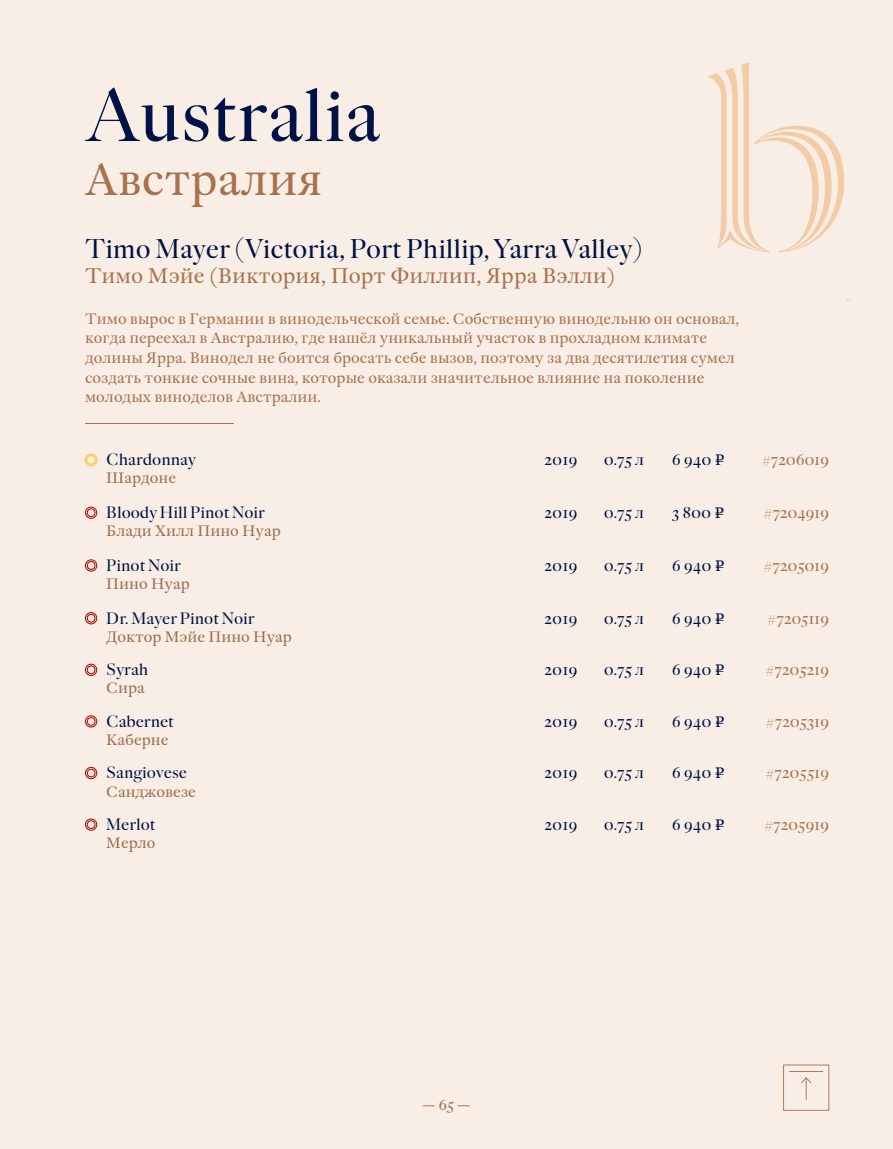
<style>
.page{position:relative;width:893px;height:1149px;background:#fff}
.page>*{position:absolute;margin:0;border:0;box-sizing:border-box;transform-origin:0 0}
.t1{font:75px "William Display Pro";color:#001145}
.t2{font:45px "William Subhead Pro";color:#a9724f}
.t3{font:27px "William Display Pro";color:#001145}
.t4{font:21px "William Subhead Pro";color:#a9724f}
.t5{font:16.5px "William Display Pro";color:#001145}
.t6{font:16.5px "William Display Pro";letter-spacing:-.02em;color:#a9724f}
.t7{font:15px/19.5px "William Subhead Pro";color:#a9724f}
.t8{font:15px "William Subhead Pro";color:#9c6e4f}
.s1{font-family:"ALS Rubl";font-size:15px}
</style>
<div class="page">
<div style="left:0;top:0;width:893px;height:1148px;background:#f8eee5"></div>
<div style="left:783px;top:1064px;width:46px;height:46px;border:1px solid #af7c58"></div>
<svg style="left:801px;top:1077px;width:11px;height:22px"></svg>
<hr style="left:789px;top:1070px;width:34px;height:1px;background:#ae7c58">
<hr style="left:85px;top:423px;width:149px;height:1px;background:#a9724f">
<div style="left:85px;top:453px;width:12px;height:13px;border:1px solid #ffc331;border-radius:50%"></div>
<div style="left:87px;top:455px;width:9px;height:9px;border:1px solid #ffc331;border-radius:50%"></div>
<div style="left:85px;top:506px;width:12px;height:12px;border:1px solid #ac0000;border-radius:50%"></div>
<div style="left:87px;top:508px;width:8px;height:9px;border:1px solid #ac0000;border-radius:50%"></div>
<div style="left:85px;top:559px;width:12px;height:12px;border:1px solid #ac0000;border-radius:50%"></div>
<div style="left:87px;top:561px;width:8px;height:8px;border:1px solid #ac0000;border-radius:50%"></div>
<div style="left:85px;top:612px;width:12px;height:12px;border:1px solid #ac0000;border-radius:50%"></div>
<div style="left:87px;top:613px;width:8px;height:9px;border:1px solid #ac0000;border-radius:50%"></div>
<div style="left:85px;top:663px;width:12px;height:12px;border:1px solid #ac0000;border-radius:50%"></div>
<div style="left:87px;top:665px;width:8px;height:9px;border:1px solid #ac0000;border-radius:50%"></div>
<div style="left:85px;top:715px;width:12px;height:12px;border:1px solid #ac0000;border-radius:50%"></div>
<div style="left:87px;top:717px;width:8px;height:8px;border:1px solid #ac0000;border-radius:50%"></div>
<div style="left:85px;top:766px;width:12px;height:12px;border:1px solid #ac0000;border-radius:50%"></div>
<div style="left:87px;top:768px;width:8px;height:9px;border:1px solid #ac0000;border-radius:50%"></div>
<div style="left:85px;top:818px;width:12px;height:12px;border:1px solid #ac0000;border-radius:50%"></div>
<div style="left:87px;top:820px;width:8px;height:8px;border:1px solid #ac0000;border-radius:50%"></div>
<svg style="left:708px;top:62px;width:136px;height:190px"></svg>
<h1 class="t1" style="left:85px;top:59px;width:297px">Australia</h1>
<h2 class="t2" style="left:85px;top:145px;width:239px">Австралия</h2>
<h3 class="t3" style="left:85px;top:228px;width:559px">Timo Mayer (Victoria, Port Phillip, Yarra Valley)</h3>
<h3 class="t4" style="left:85px;top:260px;width:532px">Тимо Мэйе (Виктория, Порт Филлип, Ярра Вэлли)</h3>
<p class="t7" style="left:85px;top:308px;width:655px">Тимо вырос в Германии в винодельческой семье. Собственную винодельню он основал, когда переехал в Австралию, где нашёл уникальный участок в прохладном климате долины Ярра. Винодел не боится бросать себе вызов, поэтому за два десятилетия сумел создать тонкие сочные вина, которые оказали значительное влияние на поколение молодых виноделов Австралии.</p>
<p class="t5" style="left:106px;top:447px;width:91px">Chardonnay</p>
<p class="t8" style="left:106px;top:466px;width:71px">Шардоне</p>
<p class="t5" style="left:544px;top:447px;width:35px">2019</p>
<p class="t5" style="left:604px;top:447px;width:42px">0.75 л</p>
<p class="t5" style="left:672px;top:447px;width:55px">6 940 <span class="s1">E</span></p>
<p class="t6" style="left:762px;top:447px;width:69px">#7206019</p>
<p class="t5" style="left:106px;top:500px;width:160px">Bloody Hill Pinot Noir</p>
<p class="t8" style="left:106px;top:519px;width:176px">Блади Хилл Пино Нуар</p>
<p class="t5" style="left:544px;top:500px;width:35px">2019</p>
<p class="t5" style="left:604px;top:500px;width:42px">0.75 л</p>
<p class="t5" style="left:672px;top:500px;width:54px">3 800 <span class="s1">E</span></p>
<p class="t6" style="left:763px;top:500px;width:67px">#7204919</p>
<p class="t5" style="left:106px;top:553px;width:76px">Pinot Noir</p>
<p class="t8" style="left:106px;top:572px;width:85px">Пино Нуар</p>
<p class="t5" style="left:544px;top:553px;width:35px">2019</p>
<p class="t5" style="left:604px;top:553px;width:42px">0.75 л</p>
<p class="t5" style="left:672px;top:553px;width:55px">6 940 <span class="s1">E</span></p>
<p class="t6" style="left:763px;top:553px;width:67px">#7205019</p>
<p class="t5" style="left:106px;top:605px;width:150px">Dr. Mayer Pinot Noir</p>
<p class="t8" style="left:106px;top:625px;width:187px">Доктор Mэйе Пино Нуар</p>
<p class="t5" style="left:544px;top:605px;width:35px">2019</p>
<p class="t5" style="left:604px;top:605px;width:42px">0.75 л</p>
<p class="t5" style="left:672px;top:605px;width:55px">6 940 <span class="s1">E</span></p>
<p class="t6" style="left:767px;top:605px;width:63px">#7205119</p>
<p class="t5" style="left:106px;top:657px;width:43px">Syrah</p>
<p class="t8" style="left:106px;top:676px;width:40px">Сира</p>
<p class="t5" style="left:544px;top:657px;width:35px">2019</p>
<p class="t5" style="left:604px;top:657px;width:42px">0.75 л</p>
<p class="t5" style="left:672px;top:657px;width:55px">6 940 <span class="s1">E</span></p>
<p class="t6" style="left:765px;top:657px;width:65px">#7205219</p>
<p class="t5" style="left:106px;top:708px;width:69px">Cabernet</p>
<p class="t8" style="left:106px;top:728px;width:64px">Каберне</p>
<p class="t5" style="left:544px;top:708px;width:35px">2019</p>
<p class="t5" style="left:604px;top:708px;width:42px">0.75 л</p>
<p class="t5" style="left:672px;top:708px;width:55px">6 940 <span class="s1">E</span></p>
<p class="t6" style="left:766px;top:708px;width:65px">#7205319</p>
<p class="t5" style="left:106px;top:760px;width:82px">Sangiovese</p>
<p class="t8" style="left:106px;top:779px;width:91px">Санджовезе</p>
<p class="t5" style="left:544px;top:760px;width:35px">2019</p>
<p class="t5" style="left:604px;top:760px;width:42px">0.75 л</p>
<p class="t5" style="left:672px;top:760px;width:55px">6 940 <span class="s1">E</span></p>
<p class="t6" style="left:765px;top:760px;width:65px">#7205519</p>
<p class="t5" style="left:106px;top:811px;width:51px">Merlot</p>
<p class="t8" style="left:106px;top:831px;width:51px">Мерло</p>
<p class="t5" style="left:544px;top:811px;width:35px">2019</p>
<p class="t5" style="left:604px;top:811px;width:42px">0.75 л</p>
<p class="t5" style="left:672px;top:811px;width:55px">6 940 <span class="s1">E</span></p>
<p class="t6" style="left:764px;top:811px;width:67px">#7205919</p>
<p class="t7" style="left:422px;top:1093px;width:50px">— 65 —</p>
</div>
